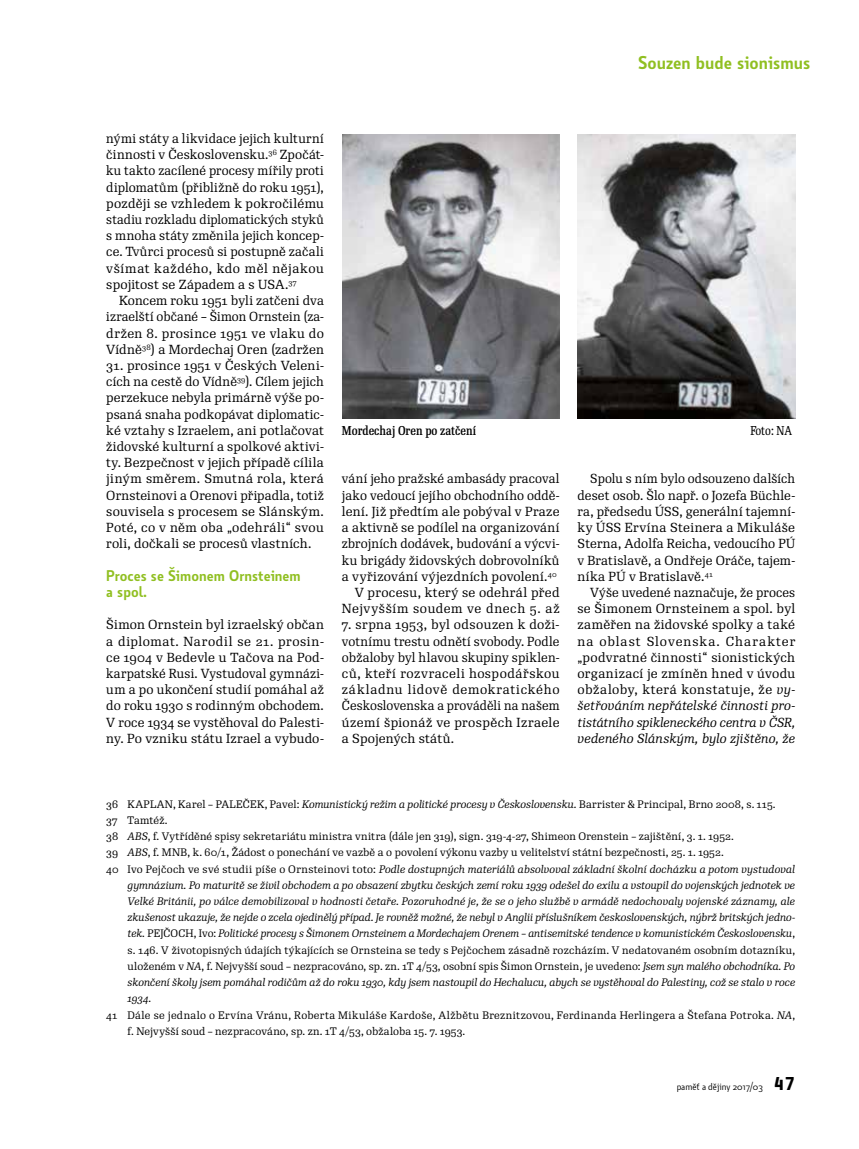
<style>
.page{position:relative;width:859px;height:1149px;background:#fff}
.page>*{position:absolute;margin:0;border:0;box-sizing:border-box;transform-origin:0 0}
.t1{font:600 18px "Botanika Std";color:#90bf21}
.t2{font:600 15px/16.2px "Botanika Std";color:#90bf21}
.t3{font:12.75px/16.2px "Re Public Std";letter-spacing:.02em;color:#000;text-align:justify}
.t4{font:12.75px/16.2px "Re Public Std";letter-spacing:.02em;color:#000;text-align:right;scale:.96 1}
.t5{font:500 12.45px "Re Public Std Cond";color:#000}
.t6{font:12.45px "Re Public Std Cond";color:#000}
.t7{font:10.5px "Re Public Std";letter-spacing:.02em;color:#000}
.t8{font:italic 10.5px "Re Public Std";letter-spacing:.005em;color:#000}
.t9{font:9.75px "Botanika Std";color:#000}
.s1{font-style:italic}
.s2{font-style:normal}
.s3{font-family:"Botanika Mono";font-weight:700;font-size:18px}
</style>
<div class="page">
<img style="left:578px;top:135px;width:217px;height:283px">
<img style="left:342px;top:135px;width:218px;height:283px">
<h1 class="t1" style="left:638px;top:51px;width:174px">Souzen bude sionismus</h1>
<p class="t3" style="left:106px;top:130px;width:219px">nými státy a likvidace jejich kulturní činnosti v Československu.<sup>36</sup> Zpočát&shy;ku takto zacílené procesy mířily proti diplomatům (přibližně do roku 1951), později se vzhledem k pokročilému stadiu rozkladu diplomatických styků s mnoha státy změnila jejich koncep&shy;ce. Tvůrci procesů si postupně začali všímat každého, kdo měl nějakou spojitost se Západem a s USA.<sup>37</sup></p>
<p class="t3" style="left:106px;top:292px;width:219px;text-indent:13px">Koncem roku 1951 byli zatčeni dva izraelští občané – Šimon Ornstein (za&shy;držen 8. prosince 1951 ve vlaku do Vídně<sup>38</sup>) a Mordechaj Oren (zadržen</p>
<p class="t3" style="left:106px;top:357px;width:219px">31. prosince 1951 v Českých Veleni&shy;cích na cestě do Vídně<sup>39</sup>). Cílem jejich perzekuce nebyla primárně výše po&shy;psaná snaha podkopávat diplomatic&shy;ké vztahy s Izraelem, ani potlačovat židovské kulturní a spolkové aktivi&shy;ty. Bezpečnost v jejich případě cílila jiným směrem. Smutná rola, která Ornsteinovi a Orenovi připadla, totiž souvisela s procesem se Slánským.<br>Poté, co v něm oba „odehráli“ svou roli, dočkali se procesů vlastních.</p>
<p class="t2" style="left:106px;top:566px;width:196px">Proces se Šimonem Ornsteinem a spol.</p>
<p class="t3" style="left:106px;top:616px;width:219px">Šimon Ornstein byl izraelský občan a diplomat. Narodil se 21. prosin&shy;ce 1904 v Bedevle u Tačova na Pod&shy;karpatské Rusi. Vystudoval gymnázi&shy;um a po ukončení studií pomáhal až do roku 1930 s rodinným obchodem.<br>V roce 1934 se vystěhoval do Palesti&shy;ny. Po vzniku státu Izrael a vybudo-</p>
<p class="t5" style="left:342px;top:422px;width:136px">Mordechaj Oren po zatčení</p>
<p class="t6" style="left:750px;top:422px;width:43px">Foto: NA</p>
<p class="t4" style="left:342px;top:471px;width:228px">vání jeho pražské ambasády pracoval jako vedoucí jejího obchodního oddě&shy;lení. Již předtím ale pobýval v Praze a aktivně se podílel na organizování zbrojních dodávek, budování a výcvi&shy;ku brigády židovských dobrovolníků a vyřizování výjezdních povolení.<sup>40<br></sup>V procesu, který se odehrál před Nejvyšším soudem ve dnech 5. až</p>
<p class="t3" style="left:342px;top:616px;width:219px">7. srpna 1953, byl odsouzen k doži&shy;votnímu trestu odnětí svobody. Podle obžaloby byl hlavou skupiny spiklen&shy;ců, kteří rozvraceli hospodářskou základnu lidově demokratického Československa a prováděli na našem území špionáž ve prospěch Izraele a Spojených států.</p>
<p class="t4" style="left:578px;top:471px;width:228px;text-align:justify;text-indent:13px">Spolu s ním bylo odsouzeno dalších deset osob. Šlo např. o Jozefa Büchle&shy;ra, předsedu ÚSS, generální tajemní&shy;ky ÚSS Ervína Steinera a Mikuláše Sterna, Adolfa Reicha, vedoucího PÚ v Bratislavě, a Ondřeje Oráče, tajem&shy;níka PÚ v Bratislavě.<sup>41</sup></p>
<p class="t3" style="left:578px;top:584px;width:219px;text-indent:13px">Výše uvedené naznačuje, že proces se Šimonem Ornsteinem a spol. byl zaměřen na židovské spolky a také na oblast Slovenska. Charakter „podvratné činnosti“ sionistických organizací je zmíněn hned v úvodu obžaloby, která konstatuje, že <span class="s1">vy&shy;šetřováním nepřátelské činnosti pro&shy;tistátního spikleneckého centra v ČSR, vedeného Slánským, bylo zjištěno, že</span></p>
<p class="t7" style="left:106px;top:797px;width:671px">36 KAPLAN, Karel – PALEČEK, Pavel: <span class="s1">Komunistický režim a politické procesy v Československu.</span> Barrister &amp; Principal, Brno 2008, s. 115.</p>
<p class="t7" style="left:106px;top:813px;width:63px">37 Tamtéž.</p>
<p class="t7" style="left:106px;top:829px;width:629px">38 <span class="s1">ABS</span>, f. Vytříděné spisy sekretariátu ministra vnitra (dále jen 319), sign. 319-4-27, Shimeon Orenstein – zajištění, 3. 1. 1952.</p>
<p class="t7" style="left:106px;top:845px;width:619px">39 <span class="s1">ABS</span>, f. MNB, k. 60/1, Žádost o ponechání ve vazbě a o povolení výkonu vazby u velitelství státní bezpečnosti, 25. 1. 1952.</p>
<p class="t8" style="left:106px;top:861px;width:690px"><span class="s2">40 Ivo Pejčoch ve své studii píše o Ornsteinovi toto:</span> Podle dostupných materiálů absolvoval základní školní docházku a potom vystudoval</p>
<p class="t8" style="left:128px;top:878px;width:669px">gymnázium. Po maturitě se živil obchodem a po obsazení zbytku českých zemí roku 1939 odešel do exilu a vstoupil do vojenských jednotek ve</p>
<p class="t8" style="left:128px;top:894px;width:669px">Velké Británii, po válce demobilizoval v hodnosti četaře. Pozoruhodné je, že se o jeho službě v armádě nedochovaly vojenské záznamy, ale</p>
<p class="t8" style="left:128px;top:910px;width:669px">zkušenost ukazuje, že nejde o zcela ojedinělý případ. Je rovněž možné, že nebyl v Anglii příslušníkem československých, nýbrž britských jedno-</p>
<p class="t8" style="left:128px;top:926px;width:669px">tek. <span class="s2">PEJČOCH, Ivo:</span> Politické procesy s Šimonem Ornsteinem a Mordechajem Orenem – antisemitské tendence v komunistickém Československu<span class="s2">,</span></p>
<p class="t7" style="left:128px;top:942px;width:669px">s. 146. V životopisných údajích týkajících se Ornsteina se tedy s Pejčochem zásadně rozcházím. V nedatovaném osobním dotazníku,</p>
<p class="t7" style="left:128px;top:959px;width:669px">uloženém v <span class="s1">NA</span>, f. Nejvyšší soud – nezpracováno, sp. zn. 1T 4/53, osobní spis Šimon Ornstein, je uvedeno: <span class="s1">Jsem syn malého obchodníka. Po</span></p>
<p class="t8" style="left:128px;top:975px;width:669px">skončení školy jsem pomáhal rodičům až do roku 1930, kdy jsem nastoupil do Hechalucu, abych se vystěhoval do Palestiny, což se stalo v roce</p>
<p class="t8" style="left:128px;top:991px;width:25px">1934.</p>
<p class="t7" style="left:106px;top:1007px;width:690px">41 Dále se jednalo o Ervína Vránu, Roberta Mikuláše Kardoše, Alžbětu Breznitzovou, Ferdinanda Herlingera a Štefana Potroka. <span class="s1">NA</span>,</p>
<p class="t7" style="left:128px;top:1023px;width:339px">f. Nejvyšší soud – nezpracováno, sp. zn. 1T 4/53, obžaloba 15. 7. 1953.</p>
<p class="t9" style="left:677px;top:1080px;width:120px">paměť a dějiny 2017/03 <span class="s3">47</span></p>
</div>
